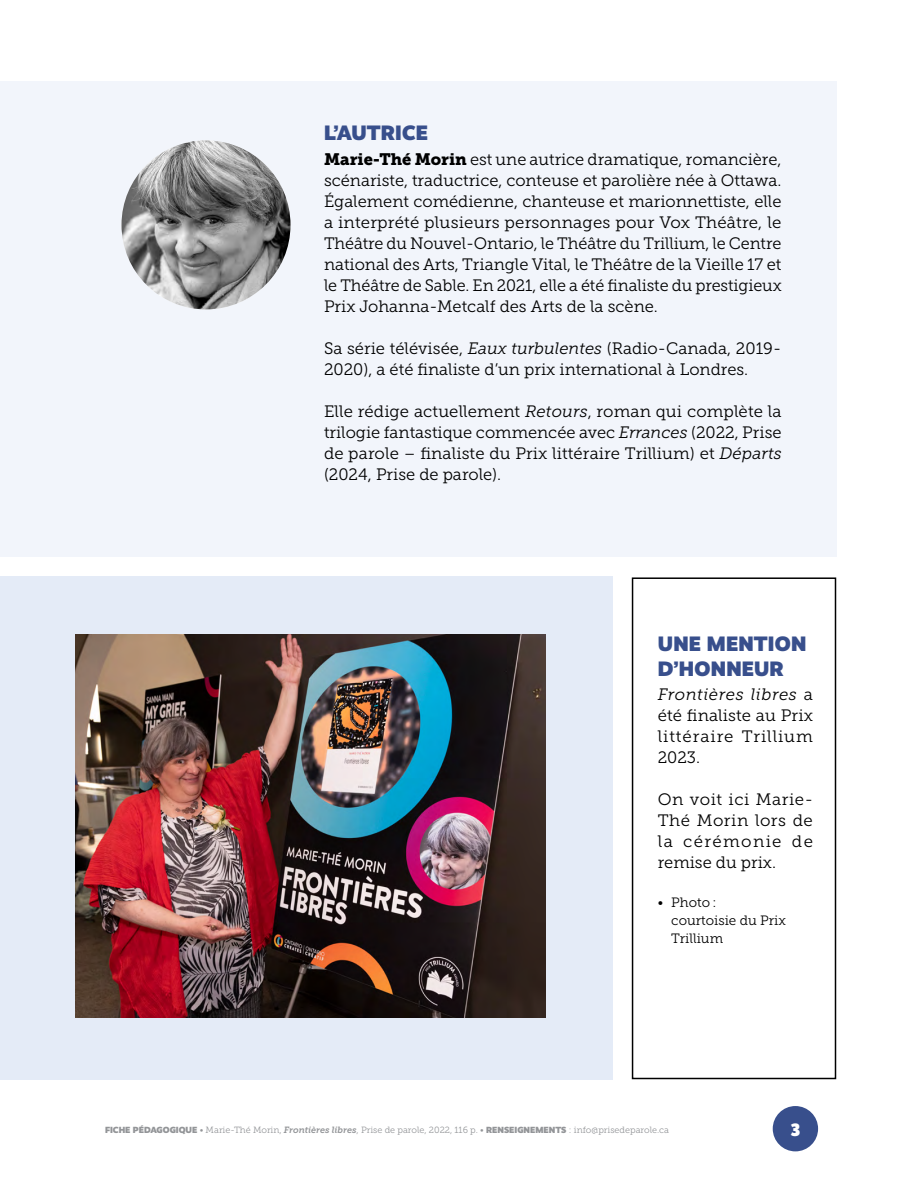
<style>
.page{position:relative;width:918px;height:1188px;background:#fff}
.page>*{position:absolute;margin:0;border:0;box-sizing:border-box;transform-origin:0 0}
.t1{font:900 21px/25.2px "Realist";letter-spacing:.01em;color:#384f8c}
.t2{font:900 18px "Realist";color:#fff}
.t3{font:16.5px/21px "Museo Slab 300";color:#000;text-align:justify}
.t4{font:13.5px/18px "Museo Slab 300";color:#000}
.t5{font:9px "Museo Slab 300";color:#939598}
.s1{font-family:"Museo Slab 900"}
.s2{font-style:italic}
.s3{font-family:"Realist";font-weight:900}
.s4{font-family:"Museo Slab 700";font-style:italic}
</style>
<div class="page">
<div style="left:0;top:81px;width:837px;height:476px;background:#f2f5fb"></div>
<div style="left:632px;top:577px;width:204px;height:502px;border:2px solid #000"></div>
<div style="left:0;top:577px;width:612px;height:503px;background:#e4ebf7"></div>
<img style="left:122px;top:140px;width:169px;height:169px;border-radius:85px">
<img style="left:76px;top:635px;width:470px;height:383px">
<div style="left:773px;top:1106px;width:45px;height:45px;background:#384f8c;border-radius:50%"></div>
<p class="t1" style="left:324px;top:121px;width:106px">L’AUTRICE</p>
<p class="t3" style="left:324px;top:149px;width:459px"><span class="s1">Marie-Thé Morin</span> est une autrice dramatique, romancière, scénariste, traductrice, conteuse et parolière née à Ottawa.<br>Également comédienne, chanteuse et marionnettiste, elle a interprété plusieurs personnages pour Vox Théâtre, le Théâtre du Nouvel-Ontario, le Théâtre du Trillium, le Centre national des Arts, Triangle Vital, le Théâtre de la Vieille 17 et le Théâtre de Sable. En 2021, elle a été finaliste du prestigieux Prix Johanna-Metcalf des Arts de la scène.</p>
<p class="t3" style="left:324px;top:338px;width:459px">Sa série télévisée, <span class="s2">Eaux turbulentes</span> (Radio-Canada, 2019-<br>2020), a été finaliste d’un prix international à Londres.</p>
<p class="t3" style="left:324px;top:401px;width:459px">Elle rédige actuellement <span class="s2">Retours</span>, roman qui complète la trilogie fantastique commencée avec <span class="s2">Errances</span> (2022, Prise de parole – finaliste du Prix littéraire Trillium) et <span class="s2">Départs </span>(2024, Prise de parole).</p>
<p class="t1" style="left:658px;top:631px;width:150px">UNE MENTION<br>D’HONNEUR</p>
<p class="t3" style="left:658px;top:684px;width:157px"><span class="s2">Frontières libres</span> a été finaliste au Prix littéraire Trillium 2023.</p>
<p class="t3" style="left:658px;top:789px;width:157px">On voit ici Marie-Thé Morin lors de la cérémonie de remise du prix.</p>
<p class="t4" style="left:671px;top:894px;width:116px;text-indent:-14px">• Photo :<br>courtoisie du Prix<br>Trillium</p>
<p class="t5" style="left:105px;top:1125px;width:566px"><span class="s3">FICHE PÉDAGOGIQUE</span> • Marie-Thé Morin, <span class="s4">Frontières libres</span>, Prise de parole, 2022, 116 p. • <span class="s3">RENSEIGNEMENTS</span> : info@prisedeparole.ca</p>
<p class="t2" style="left:791px;top:1119px;width:11px">3</p>
</div>
